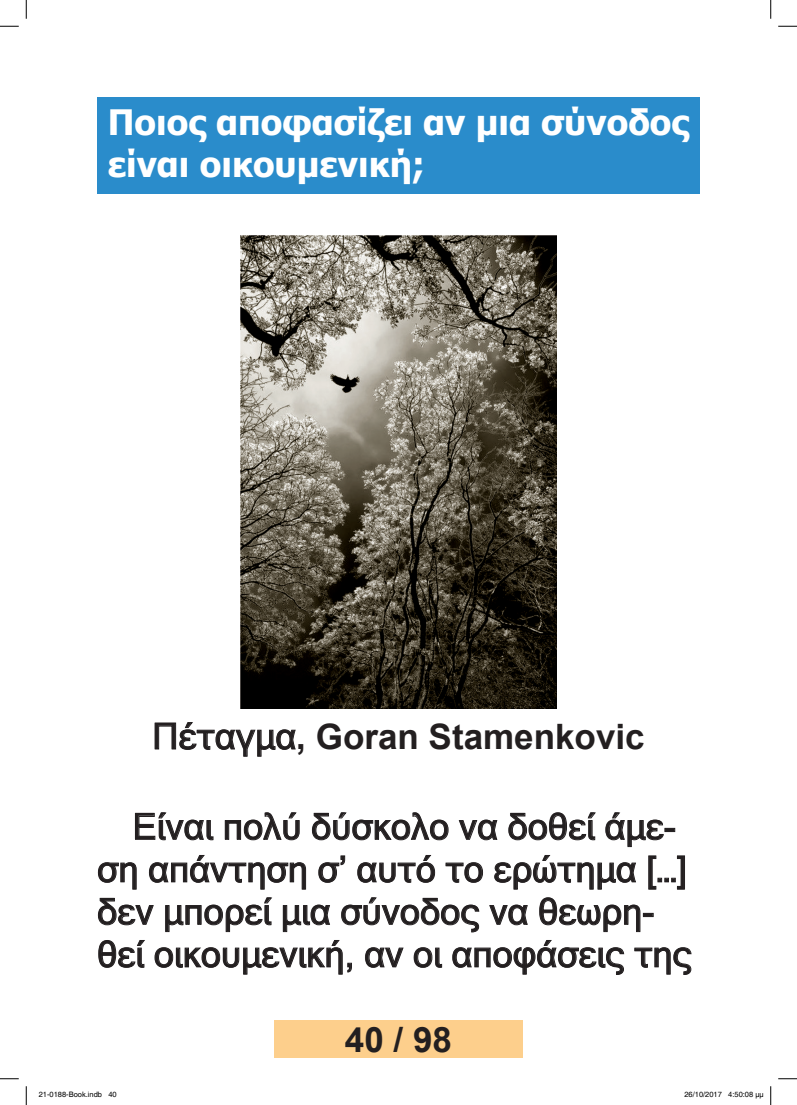
<style>
.page{position:relative;width:797px;height:1105px;background:#fff}
.page>*{position:absolute;margin:0;border:0;box-sizing:border-box;transform-origin:0 0}
.t1{font:36.25px/42.5px "Microsoft Sans Serif";color:#231f20}
.t2{font:700 35px/42.5px "Tahoma";color:#fff}
.t3{font:700 35px "Arial";color:#231f20}
.t4{font:7.5px "Helvetica";color:#000}
.s1{font-family:"Microsoft Sans Serif";font-weight:400;font-size:36.25px}
</style>
<div class="page">
<div style="left:97px;top:97px;width:602px;height:97px;background:#2a8ccb"></div>
<div style="left:274px;top:1020px;width:248px;height:37px;background:#fdcf8c"></div>
<img style="left:240px;top:235px;width:316px;height:473px">
<svg style="left:155px;top:722px;width:141px;height:35px"></svg>
<svg style="left:135px;top:812px;width:78px;height:28px"></svg>
<svg style="left:225px;top:812px;width:75px;height:28px"></svg>
<svg style="left:312px;top:812px;width:136px;height:28px"></svg>
<svg style="left:459px;top:820px;width:38px;height:20px"></svg>
<svg style="left:508px;top:812px;width:88px;height:28px"></svg>
<svg style="left:605px;top:812px;width:58px;height:35px"></svg>
<div style="left:664px;top:828px;width:11px;height:4px;border:1px solid #231f20"></div>
<svg style="left:98px;top:862px;width:39px;height:27px"></svg>
<svg style="left:149px;top:855px;width:157px;height:34px"></svg>
<svg style="left:318px;top:855px;width:27px;height:28px"></svg>
<svg style="left:357px;top:855px;width:78px;height:28px"></svg>
<svg style="left:445px;top:862px;width:38px;height:21px"></svg>
<svg style="left:494px;top:855px;width:142px;height:34px"></svg>
<svg style="left:648px;top:855px;width:37px;height:34px"></svg>
<svg style="left:98px;top:898px;width:56px;height:27px"></svg>
<svg style="left:165px;top:897px;width:107px;height:35px"></svg>
<svg style="left:283px;top:905px;width:47px;height:27px"></svg>
<svg style="left:341px;top:897px;width:138px;height:35px"></svg>
<svg style="left:489px;top:905px;width:39px;height:20px"></svg>
<svg style="left:539px;top:897px;width:101px;height:35px"></svg>
<div style="left:643px;top:913px;width:10px;height:4px;border:1px solid #231f20"></div>
<svg style="left:98px;top:940px;width:47px;height:28px"></svg>
<svg style="left:155px;top:940px;width:197px;height:34px"></svg>
<svg style="left:365px;top:947px;width:38px;height:21px"></svg>
<svg style="left:414px;top:947px;width:28px;height:21px"></svg>
<svg style="left:452px;top:940px;width:172px;height:35px"></svg>
<svg style="left:634px;top:947px;width:57px;height:28px"></svg>
<svg style="left:0;top:25px;width:19px;height:2px"></svg>
<svg style="left:778px;top:25px;width:19px;height:2px"></svg>
<svg style="left:0;top:1078px;width:19px;height:1px"></svg>
<svg style="left:778px;top:1078px;width:19px;height:1px"></svg>
<svg style="left:25px;top:0;width:2px;height:19px"></svg>
<svg style="left:25px;top:1086px;width:2px;height:19px"></svg>
<svg style="left:770px;top:0;width:1px;height:19px"></svg>
<svg style="left:770px;top:1086px;width:1px;height:19px"></svg>
<p class="t2" style="left:108px;top:98px;width:583px">Ποιος αποφασίζει αν μια σύνοδος είναι οικουμενική;</p>
<p class="t3" style="left:152px;top:712px;width:494px"><span class="s1">Πέταγμα</span>, Goran Stamenkovic</p>
<p class="t1" style="left:97px;top:804px;width:596px;text-indent:35px">Είναι πολύ δύσκολο να δοθεί άμε&shy;ση απάντηση σ’ αυτό το ερώτημα […] δεν μπορεί μια σύνοδος να θεωρη&shy;θεί οικουμενική, αν οι αποφάσεις της</p>
<p class="t3" style="left:345px;top:1015px;width:109px">40 / 98</p>
<p class="t4" style="left:39px;top:1090px;width:79px">21-0188-Book.indb 40</p>
<p class="t4" style="left:684px;top:1090px;width:81px">26/10/2017 4:50:08 µµ</p>
</div>
